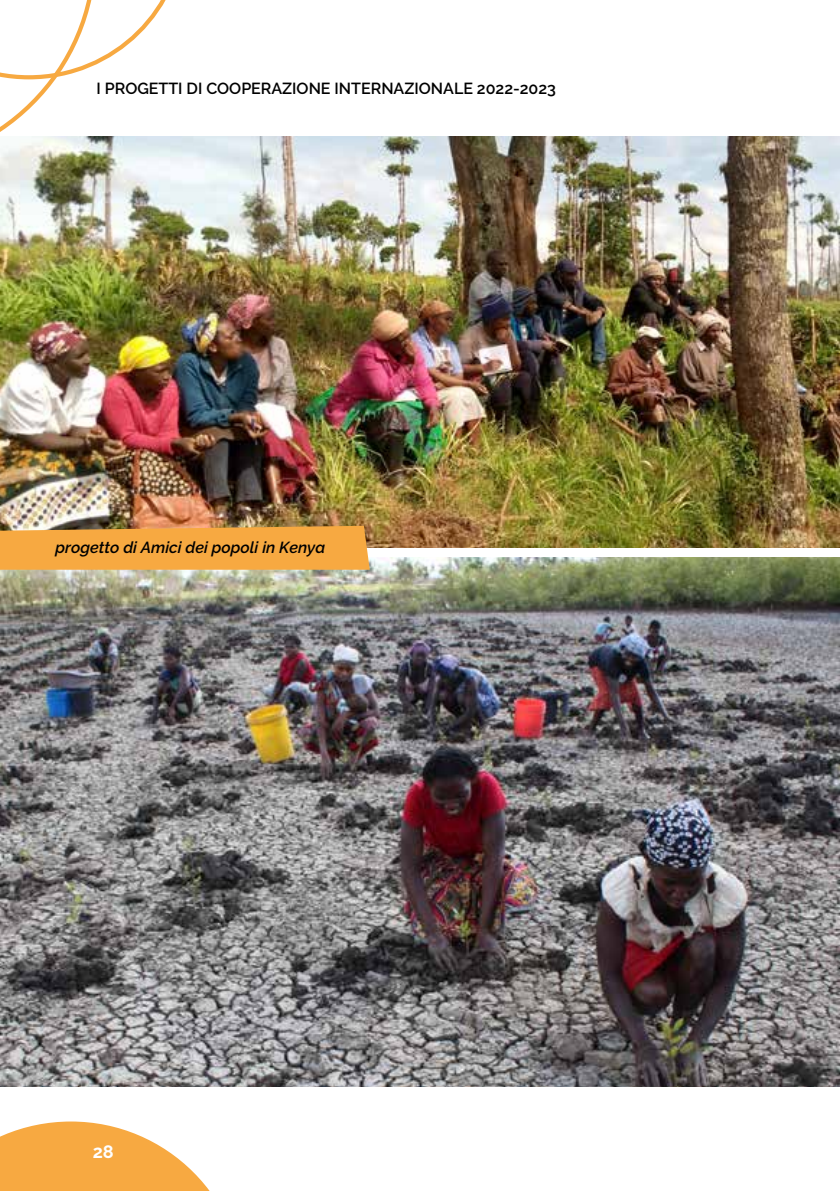
<style>
.page{position:relative;width:840px;height:1191px;background:#fff}
.page>*{position:absolute;margin:0;border:0;box-sizing:border-box;transform-origin:0 0}
.t1{font:700 18px "Raleway";color:#fff}
.t2{font:600 16px "Raleway";color:#000}
.t3{font:italic 600 16px "Raleway";color:#000}
</style>
<div class="page">
<svg style="left:0;top:1121px;width:210px;height:70px"></svg>
<svg style="left:0;top:0;width:166px;height:132px"></svg>
<img style="left:0;top:558px;width:839px;height:528px">
<img style="left:0;top:136px;width:839px;height:412px">
<svg style="left:0;top:526px;width:369px;height:44px;background:#f1a743"></svg>
<p class="t2" style="left:96px;top:80px;width:460px">I PROGETTI DI COOPERAZIONE INTERNAZIONALE 2022-2023</p>
<p class="t3" style="left:55px;top:538px;width:271px">progetto di Amici dei popoli in Kenya</p>
<p class="t1" style="left:93px;top:1141px;width:23px">28</p>
</div>
